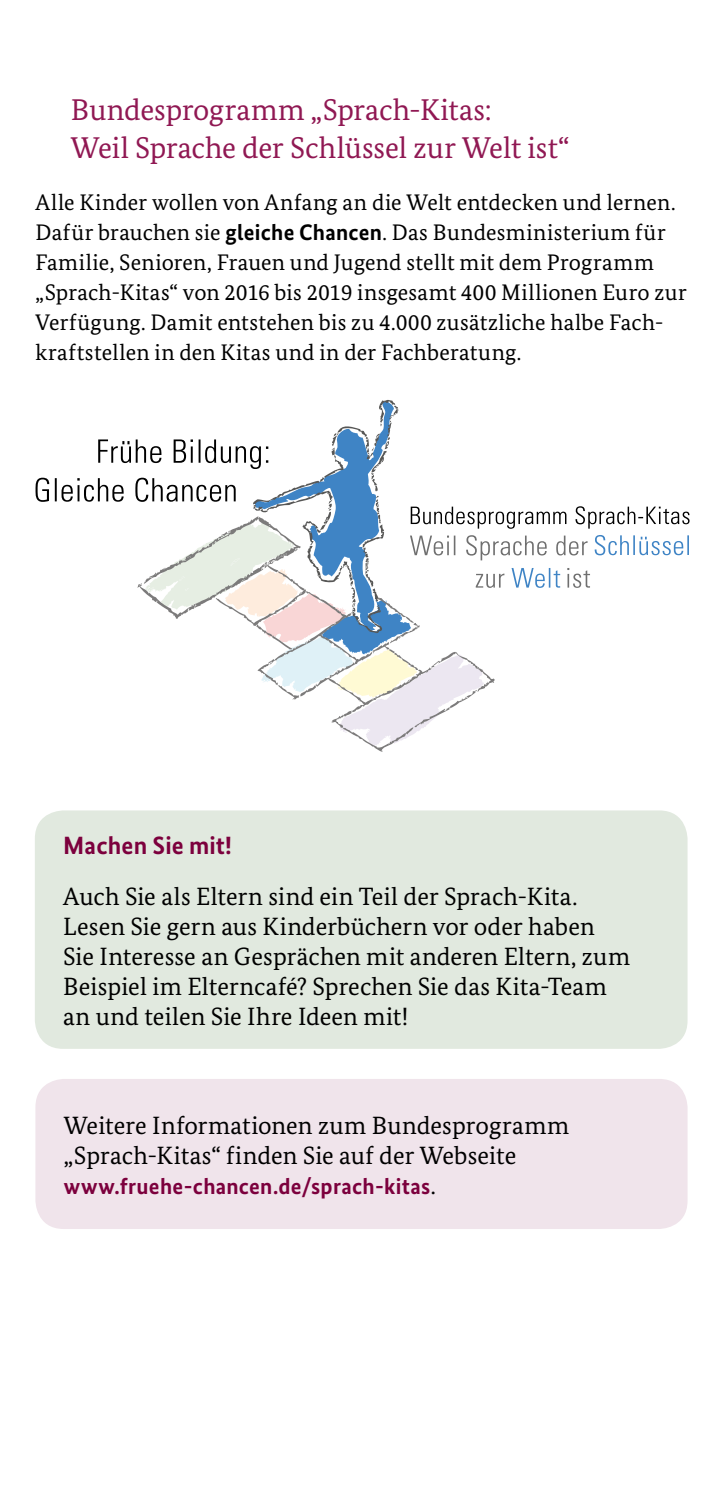
<style>
.page{position:relative;width:723px;height:1489px;background:#fff}
.page>*{position:absolute;margin:0;border:0;box-sizing:border-box;transform-origin:0 0}
.t1{font:30px/37.5px "Bundes Serif";letter-spacing:-.005em;color:#901853}
.t2{font:25px/30px "Bundes Serif";letter-spacing:.005em;color:#000}
.t3{font:22.5px/30px "Bundes Serif";letter-spacing:.01em;color:#000}
.t4{font:700 22.5px "Bundes Sans";letter-spacing:.01em;color:#7c003d}
.s1{font-family:"Bundes Sans";font-weight:700}
.s2{font-family:"Bundes Sans";font-weight:700;color:#7c003d}
.s3{font-family:"Bundes Serif";font-weight:400;font-size:25px;color:#000}
</style>
<div class="page">
<div style="left:35px;top:1078px;width:652px;height:150px;background:#f0e4eb;border-radius:28px"></div>
<div style="left:35px;top:810px;width:652px;height:238px;background:#e1e9df;border-radius:28px"></div>
<svg style="left:35px;top:400px;width:654px;height:352px"></svg>
<h2 class="t1" style="left:71px;top:91px;width:500px">Bundesprogramm „Sprach-Kitas:<br>Weil Sprache der Schlüssel zur Welt ist“</h2>
<p class="t3" style="left:35px;top:187px;width:653px">Alle Kinder wollen von Anfang an die Welt entdecken und ler nen.<br>Dafür brauchen sie <span class="s1">gleiche Chancen</span>. Das Bundesministerium für Familie, Senioren, Frauen und Jugend stellt mit dem Programm „Sprach-Kitas“ von 2016 bis 2019 insgesamt 400 Millionen Euro zur Verfügung. Damit entstehen bis zu 4.000 zusätzliche halbe Fach&shy;kraftstellen in den Kitas und in der Fachberatung.</p>
<p class="t2" style="left:63px;top:819px;width:516px;line-height:51.2px"><span class="s2">Machen Sie mit!<br></span>Auch Sie als Eltern sind ein Teil der Sprach-Kita.</p>
<p class="t2" style="left:63px;top:911px;width:568px">Lesen Sie gern aus Kinderbüchern vor oder haben Sie Interesse an Gesprächen mit anderen Eltern, zum Beispiel im Elterncafé? Sprechen Sie das Kita-Team an und teilen Sie Ihre Ideen mit!</p>
<p class="t2" style="left:64px;top:1109px;width:507px">Weitere Informationen zum Bundesprogramm „Sprach-Kitas“ finden Sie auf der Webseite</p>
<p class="t4" style="left:64px;top:1172px;width:373px">www.fruehe-chancen.de/sprach-kitas<span class="s3">.</span></p>
</div>
